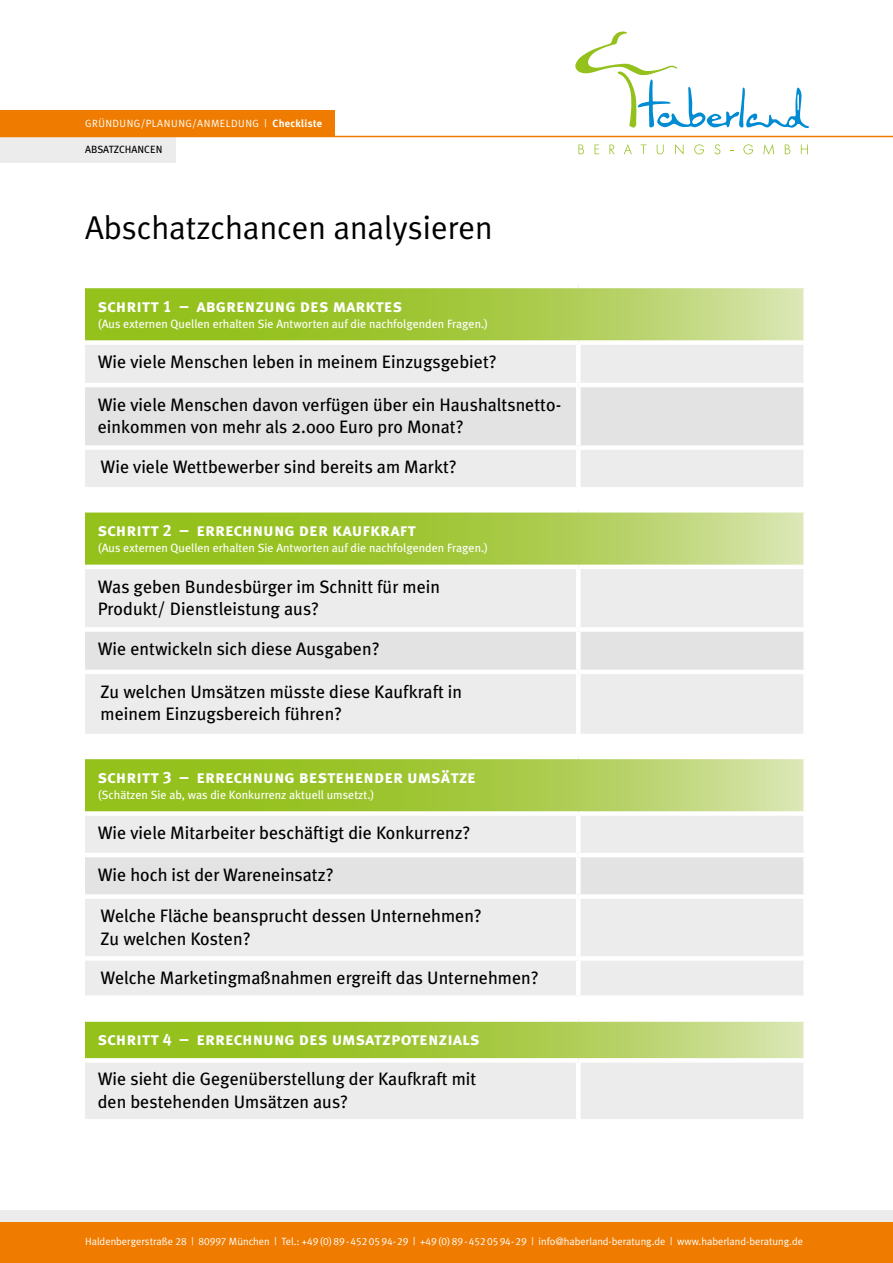
<style>
.page{position:relative;width:893px;height:1263px;background:#fff}
.page>*{position:absolute;margin:0;border:0;box-sizing:border-box;transform-origin:0 0}
.t1{font:33px "Meta Plus Normal";color:#000}
.t2{font:18px/22.5px "Meta Plus";color:#000}
.t3{font:18px "Meta Plus Bold Caps";color:#fff}
.t4{font:12px "Meta Plus";color:#fff}
.t5{font:10.5px "Meta Plus Normal";color:#fff}
.t6{font:10.5px "Meta Plus Normal";letter-spacing:.045em;color:#fff}
.t7{font:10.5px "Meta Plus";color:#000}
.s1{font-family:"Meta Plus";font-weight:700}
.s2{font-size:16.5px}
.s3{font-family:"Meta Plus Normal Caps"}
</style>
<div class="page">
<div style="left:0;top:137px;width:175px;height:26px;background:#ececed"></div>
<svg style="left:575px;top:31px;width:234px;height:97px"></svg>
<svg style="left:578px;top:145px;width:6px;height:9px"></svg>
<svg style="left:595px;top:145px;width:4px;height:9px"></svg>
<svg style="left:609px;top:145px;width:6px;height:9px"></svg>
<svg style="left:624px;top:144px;width:8px;height:10px"></svg>
<svg style="left:641px;top:145px;width:6px;height:9px"></svg>
<svg style="left:657px;top:145px;width:7px;height:9px"></svg>
<svg style="left:675px;top:144px;width:8px;height:10px"></svg>
<svg style="left:694px;top:144px;width:10px;height:10px"></svg>
<svg style="left:714px;top:144px;width:6px;height:10px"></svg>
<svg style="left:743px;top:144px;width:10px;height:10px"></svg>
<svg style="left:763px;top:144px;width:11px;height:10px"></svg>
<svg style="left:785px;top:145px;width:5px;height:9px"></svg>
<svg style="left:801px;top:145px;width:7px;height:9px"></svg>
<hr style="left:0;top:136px;width:893px;height:1px;background:#ef7c00">
<svg style="left:85px;top:288px;width:718px;height:52px;background:#a9cb49"></svg>
<div style="left:85px;top:345px;width:718px;height:142px;background:#ececed"></div>
<div style="left:85px;top:387px;width:718px;height:58px;background:#e3e3e3"></div>
<div style="left:576px;top:345px;width:5px;height:38px;background:#fff"></div>
<hr style="left:85px;top:383px;width:493px;height:4px;background:#fff">
<hr style="left:578px;top:383px;width:230px;height:4px;background:#fff">
<div style="left:576px;top:387px;width:5px;height:58px;background:#fff"></div>
<div style="left:85px;top:445px;width:493px;height:5px;background:#fff"></div>
<div style="left:578px;top:445px;width:230px;height:5px;background:#fff"></div>
<div style="left:576px;top:450px;width:5px;height:37px;background:#fff"></div>
<svg style="left:85px;top:512px;width:718px;height:53px;background:#aacb4c"></svg>
<div style="left:85px;top:569px;width:718px;height:165px;background:#ececed"></div>
<div style="left:85px;top:632px;width:718px;height:38px;background:#e3e3e3"></div>
<div style="left:576px;top:569px;width:5px;height:58px;background:#fff"></div>
<div style="left:85px;top:627px;width:493px;height:5px;background:#fff"></div>
<div style="left:578px;top:627px;width:230px;height:5px;background:#fff"></div>
<div style="left:576px;top:632px;width:5px;height:38px;background:#fff"></div>
<hr style="left:85px;top:670px;width:493px;height:4px;background:#fff">
<hr style="left:578px;top:670px;width:230px;height:4px;background:#fff">
<div style="left:576px;top:674px;width:5px;height:60px;background:#fff"></div>
<svg style="left:85px;top:759px;width:718px;height:52px;background:#a9cb49"></svg>
<div style="left:85px;top:816px;width:718px;height:179px;background:#ececed"></div>
<div style="left:85px;top:857px;width:718px;height:37px;background:#e3e3e3"></div>
<div style="left:576px;top:816px;width:5px;height:37px;background:#fff"></div>
<hr style="left:85px;top:853px;width:493px;height:4px;background:#fff">
<hr style="left:578px;top:853px;width:230px;height:4px;background:#fff">
<div style="left:576px;top:857px;width:5px;height:37px;background:#fff"></div>
<div style="left:576px;top:899px;width:5px;height:57px;background:#fff"></div>
<div style="left:576px;top:961px;width:5px;height:34px;background:#fff"></div>
<div style="left:85px;top:894px;width:493px;height:5px;background:#fff"></div>
<div style="left:578px;top:894px;width:230px;height:5px;background:#fff"></div>
<div style="left:85px;top:956px;width:493px;height:5px;background:#fff"></div>
<div style="left:578px;top:956px;width:230px;height:5px;background:#fff"></div>
<svg style="left:85px;top:1022px;width:718px;height:36px;background:#a8ca48"></svg>
<div style="left:85px;top:1063px;width:718px;height:56px;background:#ececed"></div>
<div style="left:576px;top:1062px;width:5px;height:57px;background:#fff"></div>
<svg style="left:85px;top:1058px;width:493px;height:1px"></svg>
<svg style="left:578px;top:1058px;width:196px;height:3px"></svg>
<div style="left:0;top:1222px;width:893px;height:41px;background:#ef7c00"></div>
<div style="left:0;top:1211px;width:893px;height:11px;background:#ececed"></div>
<div style="left:0;top:111px;width:335px;height:25px;background:#ef7c00"></div>
<p class="t6" style="left:85px;top:118px;width:239px">GRÜNDUNG/PLANUNG/ANMELDUNG | <span class="s1">Checkliste</span></p>
<p class="t7" style="left:85px;top:143px;width:79px">ABSATZCHANCEN</p>
<h1 class="t1" style="left:85px;top:208px;width:409px">Abschatzchancen analysieren</h1>
<p class="t3" style="left:98px;top:295px;width:306px">schritt <span class="s2">1</span> – abgrenzung des marktes</p>
<p class="t4" style="left:98px;top:317px;width:392px">(Aus externen Quellen erhalten Sie Antworten auf die nachfolgenden Fragen.)</p>
<p class="t2" style="left:98px;top:350px;width:401px">Wie viele Menschen leben in meinem Einzugsgebiet?</p>
<p class="t2" style="left:98px;top:393px;width:465px">Wie viele Menschen davon verfügen über ein Haushaltsnetto&shy;einkommen von mehr als 2.000 Euro pro Monat?</p>
<p class="t2" style="left:101px;top:456px;width:358px">Wie viele Wettbewerber sind bereits am Markt?</p>
<p class="t3" style="left:98px;top:520px;width:320px">schritt <span class="s2">2</span> – errechnung der kaufkraft</p>
<p class="t4" style="left:98px;top:541px;width:392px">(Aus externen Quellen erhalten Sie Antworten auf die nachfolgenden Fragen.)</p>
<p class="t2" style="left:98px;top:575px;width:344px">Was geben Bundesbürger im Schnitt für mein<br>Produkt/ Dienstleistung aus?</p>
<p class="t2" style="left:98px;top:637px;width:283px">Wie entwickeln sich diese Ausgaben?</p>
<p class="t2" style="left:101px;top:680px;width:363px">Zu welchen Umsätzen müsste diese Kaufkraft in meinem Einzugsbereich führen?</p>
<p class="t3" style="left:98px;top:766px;width:380px">schritt <span class="s2">3</span> – errechnung bestehender umsätze</p>
<p class="t4" style="left:98px;top:787px;width:278px">(Schätzen Sie ab, was die Konkurrenz aktuell umsetzt.)</p>
<p class="t2" style="left:98px;top:821px;width:374px">Wie viele Mitarbeiter beschäftigt die Konkurrenz?</p>
<p class="t2" style="left:98px;top:863px;width:237px">Wie hoch ist der Wareneinsatz?</p>
<p class="t2" style="left:101px;top:904px;width:383px">Welche Fläche beansprucht dessen Unternehmen?<br>Zu welchen Kosten?</p>
<p class="t2" style="left:101px;top:966px;width:440px">Welche Marketingmaßnahmen ergreift das Unternehmen?</p>
<p class="t3" style="left:98px;top:1029px;width:383px">schritt <span class="s2">4</span> – errechnung des umsatzpotenzials</p>
<p class="t2" style="left:98px;top:1067px;width:380px">Wie sieht die Gegenüberstellung der Kaufkraft mit den bestehenden Umsätzen aus?</p>
<p class="t5" style="left:85px;top:1236px;width:720px">Haldenbergerstraße <span class="s3">28</span> | <span class="s3">80997</span> München | Tel.: <span class="s3">+49 (0) 89 - 452 05 94- 29</span> | <span class="s3">+49 (0) 89 - 452 05 94- 29</span> | info@haberland-beratung.de | www.haberland-beratung.de</p>
</div>
